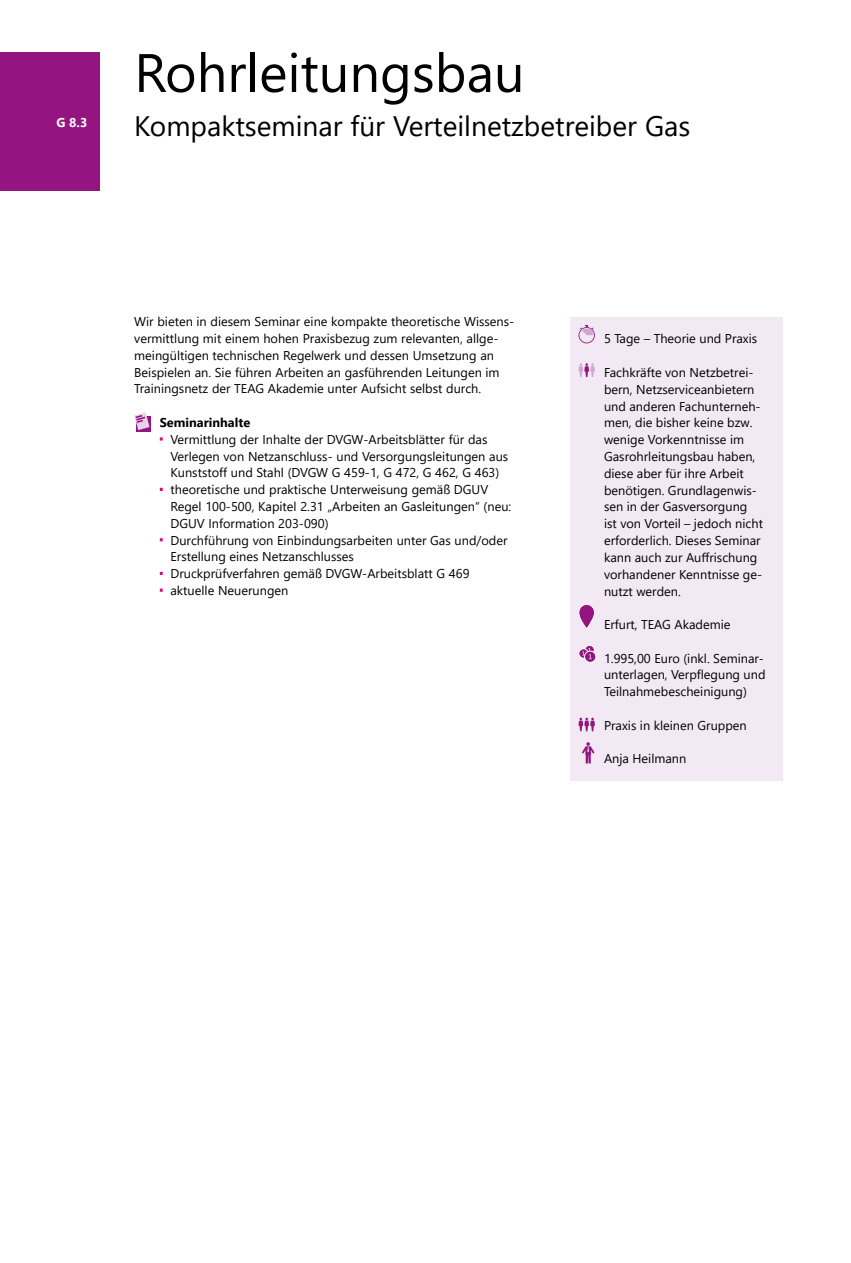
<style>
.page{position:relative;width:851px;height:1263px;background:#fff}
.page>*{position:absolute;margin:0;border:0;box-sizing:border-box;transform-origin:0 0}
.t1{font:54px "Segoe UI";color:#000}
.t2{font:28.05px "Segoe UI";color:#000}
.t3{font:12.75px/16.8px "Segoe UI";color:#000}
.t4{font:700 12.75px "Segoe UI";color:#000}
.t5{font:700 12.75px "Segoe UI";color:#fff}
</style>
<div class="page">
<svg style="left:137px;top:416px;width:14px;height:15px"></svg>
<svg style="left:134px;top:412px;width:15px;height:18px"></svg>
<div style="left:570px;top:317px;width:212px;height:463px;background:#f2e9f4"></div>
<svg style="left:578px;top:325px;width:16px;height:18px"></svg>
<svg style="left:578px;top:363px;width:17px;height:14px"></svg>
<svg style="left:578px;top:604px;width:16px;height:25px"></svg>
<div style="left:584px;top:645px;width:10px;height:10px;border:1px solid #fff;border-radius:50%"></div>
<div style="left:578px;top:649px;width:10px;height:9px;background:#941580;border-radius:50%"></div>
<div style="left:578px;top:648px;width:10px;height:10px;border:1px solid #fff;border-radius:50%"></div>
<svg style="left:584px;top:651px;width:11px;height:11px"></svg>
<div style="left:584px;top:651px;width:12px;height:12px;border:1px solid #fff;border-radius:50%"></div>
<svg style="left:582px;top:648px;width:9px;height:11px"></svg>
<svg style="left:578px;top:718px;width:17px;height:13px"></svg>
<svg style="left:582px;top:742px;width:12px;height:21px"></svg>
<div style="left:0;top:53px;width:100px;height:138px;background:#941580"></div>
<p class="t5" style="left:56px;top:112px;width:32px">G 8.3</p>
<h1 class="t1" style="left:134px;top:29px;width:392px">Rohrleitungsbau</h1>
<h2 class="t2" style="left:134px;top:104px;width:557px">Kompaktseminar für Verteilnetzbetreiber Gas</h2>
<p class="t3" style="left:134px;top:313px;width:381px">Wir bieten in diesem Seminar eine kompakte theoretische Wissens&shy;vermittlung mit einem hohen Praxisbezug zum relevanten, allge&shy;meingültigen technischen Regelwerk und dessen Umsetzung an Beispielen an. Sie führen Arbeiten an gasführenden Leitungen im Trainingsnetz der TEAG Akademie unter Aufsicht selbst durch.</p>
<p class="t4" style="left:160px;top:412px;width:92px">Seminarinhalte</p>
<p class="t3" style="left:170px;top:430px;width:342px">Vermittlung der Inhalte der DVGW-Arbeitsblätter für das Verlegen von Netzanschluss- und Versorgungsleitungen aus Kunststoff und Stahl (DVGW G 459-1, G 472, G 462, G 463) theoretische und praktische Unterweisung gemäß DGUV Regel 100-500, Kapitel 2.31 „Arbeiten an Gasleitungen“ (neu:<br>DGUV Information 203-090)<br>Durchführung von Einbindungsarbeiten unter Gas und/oder Erstellung eines Netzanschlusses<br>Druckprüfverfahren gemäß DVGW-Arbeitsblatt G 469 aktuelle Neuerungen</p>
<p class="t3" style="left:604px;top:330px;width:155px">5 Tage – Theorie und Praxis</p>
<p class="t3" style="left:604px;top:364px;width:160px">Fachkräfte von Netzbetrei&shy;bern, Netzserviceanbietern und anderen Fachunterneh&shy;men, die bisher keine bzw. wenige Vorkenntnisse im<br>Gasrohrleitungsbau haben, diese aber für ihre Arbeit benötigen. Grundlagenwis&shy;sen in der Gasversorgung ist von Vorteil – jedoch nicht erforderlich. Dieses Seminar kann auch zur Auffrischung vorhandener Kenntnisse ge&shy;nutzt werden.</p>
<p class="t3" style="left:604px;top:616px;width:128px">Erfurt, TEAG Akademie</p>
<p class="t3" style="left:604px;top:649px;width:163px;text-align:justify">1.995,00 Euro (inkl. Seminar&shy;unterlagen, Verpflegung und Teilnahmebescheinigung)</p>
<p class="t3" style="left:604px;top:717px;width:144px">Praxis in kleinen Gruppen</p>
<p class="t3" style="left:604px;top:750px;width:84px">Anja Heilmann</p>
</div>
